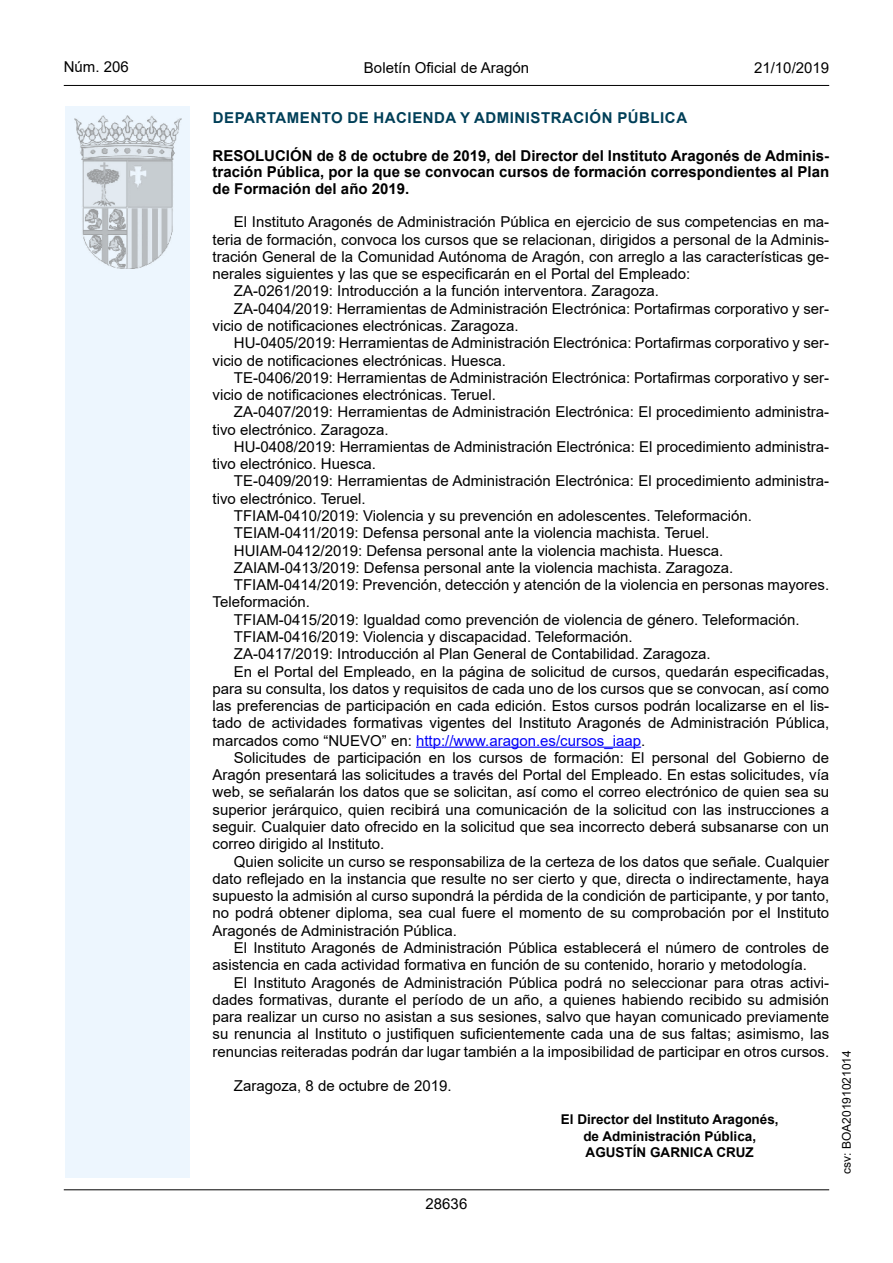
<style>
.page{position:relative;width:893px;height:1263px;background:#fff}
.page>*{position:absolute;margin:0;border:0;box-sizing:border-box;transform-origin:0 0}
.inicio_de_parrafo{font:15px/17.2px "Arial";color:#000}
.Titulo_text{font:700 15px/16.5px "Arial";color:#000;text-align:justify}
.emisor_text{font:700 15px "Arial";letter-spacing:.035em;color:#003f58}
.t1{font:15px "Arial MT2";color:#000}
.firma_der{font:700 13.5px "Arial";color:#000}
.t2{font:12px "Arial MT2";color:#000}
.s1{color:#0200fa}
.s2{font-family:"Arial MT2"}
</style>
<div class="page">
<div style="left:65px;top:106px;width:125px;height:1072px;background:#edf6fe"></div>
<img style="left:75px;top:115px;width:106px;height:153px">
<hr style="left:64px;top:85px;width:765px;height:1px;background:#000">
<hr style="left:64px;top:1189px;width:765px;height:1px;background:#000">
<hr style="left:416px;top:747px;width:225px;height:1px;background:#0200fa">
<p class="t1" style="left:64px;top:57px;width:67px">Núm. 206</p>
<p class="inicio_de_parrafo" style="left:364px;top:59px;width:167px">Boletín Oficial de Aragón</p>
<p class="t1" style="left:754px;top:57px;width:77px">21/10/2019</p>
<h5 class="emisor_text" style="left:213px;top:107px;width:476px">DEPARTAMENTO DE HACIENDA Y ADMINISTRACIÓN PÚBLICA</h5>
<p class="Titulo_text" style="left:213px;top:147px;width:618px">RESOLUCIÓN de 8 de octubre de 2019, del Director del Instituto Aragonés de Adminis&shy;tración Pública, por la que se convocan cursos de formación correspondientes al Plan de Formación del año 2019.</p>
<p class="inicio_de_parrafo" style="left:213px;top:213px;width:618px;text-align:justify;text-indent:21px">El Instituto Aragonés de Administración Pública en ejercicio de sus competencias en ma&shy;teria de formación, convoca los cursos que se relacionan, dirigidos a personal de la Adminis&shy;tración General de la Comunidad Autónoma de Aragón, con arreglo a las características ge&shy;nerales siguientes y las que se especificarán en el Portal del Empleado:</p>
<p class="inicio_de_parrafo" style="left:234px;top:282px;width:427px">ZA-0261/2019: Introducción a la función interventora. Zaragoza.</p>
<p class="inicio_de_parrafo" style="left:213px;top:300px;width:618px;text-indent:21px">ZA-0404/2019: Herramientas de Administración Electrónica: Portafirmas corporativo y ser&shy;vicio de notificaciones electrónicas. Zaragoza.</p>
<p class="inicio_de_parrafo" style="left:213px;top:334px;width:618px;text-indent:21px">HU-0405/2019: Herramientas de Administración Electrónica: Portafirmas corporativo y ser&shy;vicio de notificaciones electrónicas. Huesca.</p>
<p class="inicio_de_parrafo" style="left:213px;top:369px;width:618px;text-indent:21px">TE-0406/2019: Herramientas de Administración Electrónica: Portafirmas corporativo y ser&shy;vicio de notificaciones electrónicas. Teruel.</p>
<p class="inicio_de_parrafo" style="left:213px;top:403px;width:618px;text-indent:21px">ZA-0407/2019: Herramientas de Administración Electrónica: El procedimiento administra&shy;tivo electrónico. Zaragoza.</p>
<p class="inicio_de_parrafo" style="left:213px;top:438px;width:618px;text-indent:21px">HU-0408/2019: Herramientas de Administración Electrónica: El procedimiento administra&shy;tivo electrónico. Huesca.</p>
<p class="inicio_de_parrafo" style="left:213px;top:472px;width:618px;text-indent:21px">TE-0409/2019: Herramientas de Administración Electrónica: El procedimiento administra&shy;tivo electrónico. Teruel.</p>
<p class="inicio_de_parrafo" style="left:234px;top:507px;width:520px">TFIAM-0410/2019: Violencia y su prevención en adolescentes. Teleformación.</p>
<p class="inicio_de_parrafo" style="left:234px;top:524px;width:477px">TEIAM-0411/2019: Defensa personal ante la violencia machista. Teruel.</p>
<p class="inicio_de_parrafo" style="left:234px;top:542px;width:491px">HUIAM-0412/2019: Defensa personal ante la violencia machista. Huesca.</p>
<p class="inicio_de_parrafo" style="left:234px;top:559px;width:501px">ZAIAM-0413/2019: Defensa personal ante la violencia machista. Zaragoza.</p>
<p class="inicio_de_parrafo" style="left:213px;top:576px;width:618px;text-indent:21px">TFIAM-0414/2019: Prevención, detección y atención de la violencia en personas mayores.<br>Teleformación.</p>
<p class="inicio_de_parrafo" style="left:234px;top:611px;width:567px">TFIAM-0415/2019: Igualdad como prevención de violencia de género. Teleformación.</p>
<p class="inicio_de_parrafo" style="left:234px;top:628px;width:400px">TFIAM-0416/2019: Violencia y discapacidad. Teleformación.</p>
<p class="inicio_de_parrafo" style="left:234px;top:645px;width:478px">ZA-0417/2019: Introducción al Plan General de Contabilidad. Zaragoza.</p>
<p class="inicio_de_parrafo" style="left:213px;top:662px;width:618px;text-align:justify;text-indent:21px">En el Portal del Empleado, en la página de solicitud de cursos, quedarán especificadas, para su consulta, los datos y requisitos de cada uno de los cursos que se convocan, así como las preferencias de participación en cada edición. Estos cursos podrán localizarse en el lis&shy;tado de actividades formativas vigentes del Instituto Aragonés de Administración Pública, marcados como “NUEVO” en: <span class="s1">http://www.aragon.es/cursos_iaap</span><span class="s2">.</span></p>
<p class="inicio_de_parrafo" style="left:213px;top:749px;width:618px;text-align:justify;text-indent:21px">Solicitudes de participación en los cursos de formación: El personal del Gobierno de Aragón presentará las solicitudes a través del Portal del Empleado. En estas solicitudes, vía web, se señalarán los datos que se solicitan, así como el correo electrónico de quien sea su superior jerárquico, quien recibirá una comunicación de la solicitud con las instrucciones a seguir. Cualquier dato ofrecido en la solicitud que sea incorrecto deberá subsanarse con un correo dirigido al Instituto.</p>
<p class="inicio_de_parrafo" style="left:213px;top:853px;width:618px;text-align:justify;text-indent:21px">Quien solicite un curso se responsabiliza de la certeza de los datos que señale. Cualquier dato reflejado en la instancia que resulte no ser cierto y que, directa o indirectamente, haya supuesto la admisión al curso supondrá la pérdida de la condición de participante, y por tanto, no podrá obtener diploma, sea cual fuere el momento de su comprobación por el Instituto Aragonés de Administración Pública.</p>
<p class="inicio_de_parrafo" style="left:213px;top:939px;width:618px;text-indent:21px">El Instituto Aragonés de Administración Pública establecerá el número de controles de asistencia en cada actividad formativa en función de su contenido, horario y metodología.</p>
<p class="inicio_de_parrafo" style="left:213px;top:973px;width:618px;text-align:justify;text-indent:21px">El Instituto Aragonés de Administración Pública podrá no seleccionar para otras activi&shy;dades formativas, durante el período de un año, a quienes habiendo recibido su admisión para realizar un curso no asistan a sus sesiones, salvo que hayan comunicado previamente su renuncia al Instituto o justifiquen suficientemente cada una de sus faltas; asimismo, las renuncias reiteradas podrán dar lugar también a la imposibilidad de participar en otros cursos.</p>
<p class="inicio_de_parrafo" style="left:234px;top:1077px;width:219px">Zaragoza, 8 de octubre de 2019.</p>
<p class="firma_der" style="left:561px;top:1110px;width:219px">El Director del Instituto Aragonés,</p>
<p class="firma_der" style="left:583px;top:1126px;width:174px">de Administración Pública,</p>
<p class="firma_der" style="left:586px;top:1143px;width:170px">AGUSTÍN GARNICA CRUZ</p>
<p class="t1" style="left:426px;top:1193px;width:43px">28636</p>
<p class="t2" style="left:838px;top:1174px;width:125px;rotate:-90deg">csv: BOA20191021014</p>
</div>
